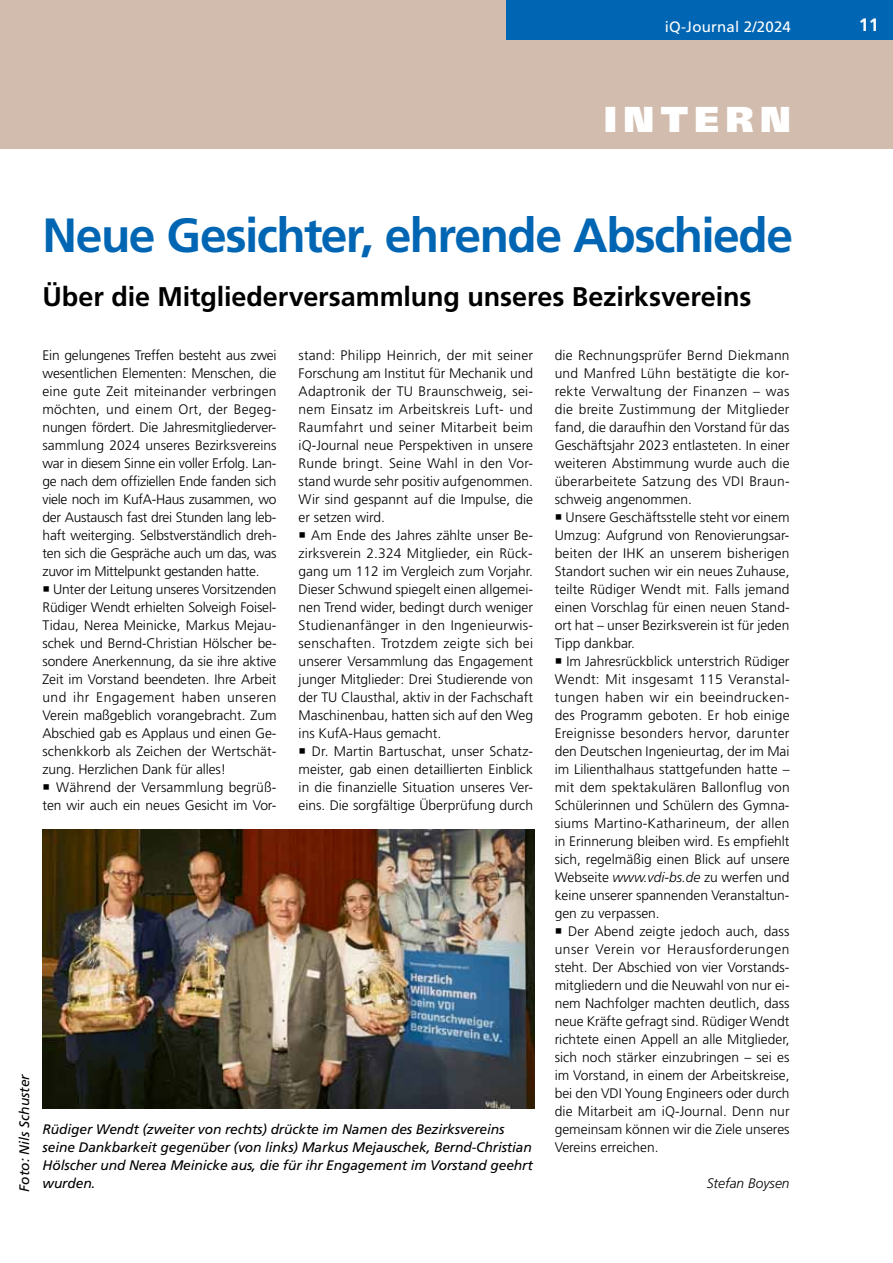
<style>
.page{position:relative;width:893px;height:1263px;background:#fff}
.page>*{position:absolute;margin:0;border:0;box-sizing:border-box;transform-origin:0 0}
.t1{font:700 48px "Frutiger";letter-spacing:-.03em;color:#0066b3}
.t2{font:900 36px "Frutiger";letter-spacing:.18em;color:#fff}
.t3{font:700 27px "Frutiger";letter-spacing:-.005em;color:#000}
.t4{font:700 18px "Frutiger";color:#fff}
.t5{font:15px "Frutiger";letter-spacing:.015em;color:#fff}
.t6{font:300 13.8px/18px "Frutiger";color:#000;text-align:justify}
.t7{font:italic 13.8px/18px "Frutiger";letter-spacing:-.01em;color:#000}
.t8{font:italic 300 13.8px "Frutiger";color:#000}
.s1{font-style:italic}
</style>
<div class="page">
<div style="left:0;top:0;width:893px;height:149px;background:#d1bcae"></div>
<div style="left:506px;top:0;width:387px;height:39px;background:#0066b3"></div>
<img style="left:43px;top:829px;width:492px;height:279px">
<p class="t5" style="left:665px;top:18px;width:128px">iQ-Journal 2/2024</p>
<h3 class="t4" style="left:859px;top:14px;width:22px">11</h3>
<h2 class="t2" style="left:604px;top:97px;width:189px">INTERN</h2>
<h1 class="t1" style="left:43px;top:207px;width:752px">Neue Gesichter, ehrende Abschiede</h1>
<h3 class="t3" style="left:43px;top:281px;width:710px">Über die Mitgliederversammlung unseres Bezirksvereins</h3>
<p class="t6" style="left:43px;top:346px;width:236px">Ein gelungenes Treffen besteht aus zwei wesentlichen Elementen: Menschen, die eine gute Zeit miteinander verbringen möchten, und einem Ort, der Begeg&shy;nungen fördert. Die Jahresmitgliederver&shy;sammlung 2024 unseres Bezirksvereins war in diesem Sinne ein voller Erfolg. Lan&shy;ge nach dem offiziellen Ende fanden sich viele noch im KufA-Haus zusammen, wo der Austausch fast drei Stunden lang leb&shy;haft weiterging. Selbstverständlich dreh&shy;ten sich die Gespräche auch um das, was zuvor im Mittelpunkt gestanden hatte.</p>
<p class="t6" style="left:43px;top:580px;width:236px">○ Unter der Leitung unseres Vorsitzenden Rüdiger Wendt erhielten Solveigh Foisel-Tidau, Nerea Meinicke, Markus Mejau&shy;schek und Bernd-Christian Hölscher be&shy;sondere Anerkennung, da sie ihre aktive Zeit im Vorstand beendeten. Ihre Arbeit und ihr Engagement haben unseren Verein maßgeblich vorangebracht. Zum Abschied gab es Applaus und einen Ge&shy;schenkkorb als Zeichen der Wertschät&shy;zung. Herzlichen Dank für alles!</p>
<p class="t6" style="left:43px;top:778px;width:236px">○ Während der Versammlung begrüß&shy;ten wir auch ein neues Gesicht im Vor-</p>
<p class="t6" style="left:299px;top:346px;width:236px">stand: Philipp Heinrich, der mit seiner Forschung am Institut für Mechanik und Adaptronik der TU Braunschweig, sei&shy;nem Einsatz im Arbeitskreis Luft- und Raumfahrt und seiner Mitarbeit beim iQ-Journal neue Perspektiven in unsere Runde bringt. Seine Wahl in den Vor&shy;stand wurde sehr positiv aufgenommen.<br>Wir sind gespannt auf die Impulse, die er setzen wird.</p>
<p class="t6" style="left:299px;top:526px;width:236px">○ Am Ende des Jahres zählte unser Be&shy;zirksverein 2.324 Mitglieder, ein Rück&shy;gang um 112 im Vergleich zum Vorjahr.<br>Dieser Schwund spiegelt einen allgemei&shy;nen Trend wider, bedingt durch weniger Studienanfänger in den Ingenieurwis&shy;senschaften. Trotzdem zeigte sich bei unserer Versammlung das Engagement junger Mitglieder: Drei Studierende von der TU Clausthal, aktiv in der Fachschaft Maschinenbau, hatten sich auf den Weg ins KufA-Haus gemacht.</p>
<p class="t6" style="left:299px;top:742px;width:236px">○ Dr. Martin Bartuschat, unser Schatz&shy;meister, gab einen detaillierten Einblick in die finanzielle Situation unseres Ver&shy;eins. Die sorgfältige Überprüfung durch</p>
<p class="t7" style="left:15px;top:1191px;width:119px;rotate:-90deg">Foto: Nils Schuster</p>
<p class="t7" style="left:43px;top:1120px;width:492px">Rüdiger Wendt (zweiter von rechts) drückte im Namen des Bezirksvereins seine Dankbarkeit gegenüber (von links) Markus Mejauschek, Bernd-Christian Hölscher und Nerea Meinicke aus, die für ihr Engagement im Vorstand geehrt wurden.</p>
<p class="t6" style="left:555px;top:346px;width:236px">die Rechnungsprüfer Bernd Diekmann und Manfred Lühn bestätigte die kor&shy;rekte Verwaltung der Finanzen – was die breite Zustimmung der Mitglieder fand, die daraufhin den Vorstand für das Geschäftsjahr 2023 entlasteten. In einer weiteren Abstimmung wurde auch die überarbeitete Satzung des VDI Braun&shy;schweig angenommen.</p>
<p class="t6" style="left:555px;top:508px;width:236px">○ Unsere Geschäftsstelle steht vor einem Umzug: Aufgrund von Renovierungsar&shy;beiten der IHK an unserem bisherigen Standort suchen wir ein neues Zuhause, teilte Rüdiger Wendt mit. Falls jemand einen Vorschlag für einen neuen Stand&shy;ort hat – unser Bezirksverein ist für jeden Tipp dankbar.</p>
<p class="t6" style="left:555px;top:652px;width:236px">○ Im Jahresrückblick unterstrich Rüdiger Wendt: Mit insgesamt 115 Veranstal&shy;tungen haben wir ein beeindrucken&shy;des Programm geboten. Er hob einige Ereignisse besonders hervor, darunter den Deutschen Ingenieurtag, der im Mai im Lilienthalhaus stattgefunden hatte – mit dem spektakulären Ballonflug von Schülerinnen und Schülern des Gymna&shy;siums Martino-Katharineum, der allen in Erinnerung bleiben wird. Es empfiehlt sich, regelmäßig einen Blick auf unsere Webseite <span class="s1">www.vdi-bs.de</span> zu werfen und keine unserer spannenden Veranstaltun&shy;gen zu verpassen.</p>
<p class="t6" style="left:555px;top:922px;width:236px">○ Der Abend zeigte jedoch auch, dass unser Verein vor Herausforderungen steht. Der Abschied von vier Vorstands&shy;mitgliedern und die Neuwahl von nur ei&shy;nem Nachfolger machten deutlich, dass neue Kräfte gefragt sind. Rüdiger Wendt richtete einen Appell an alle Mitglieder, sich noch stärker einzubringen – sei es im Vorstand, in einem der Arbeitskreise, bei den VDI Young Engineers oder durch die Mitarbeit am iQ-Journal. Denn nur gemeinsam können wir die Ziele unseres Vereins erreichen.</p>
<p class="t8" style="left:707px;top:1175px;width:84px">Stefan Boysen</p>
</div>
